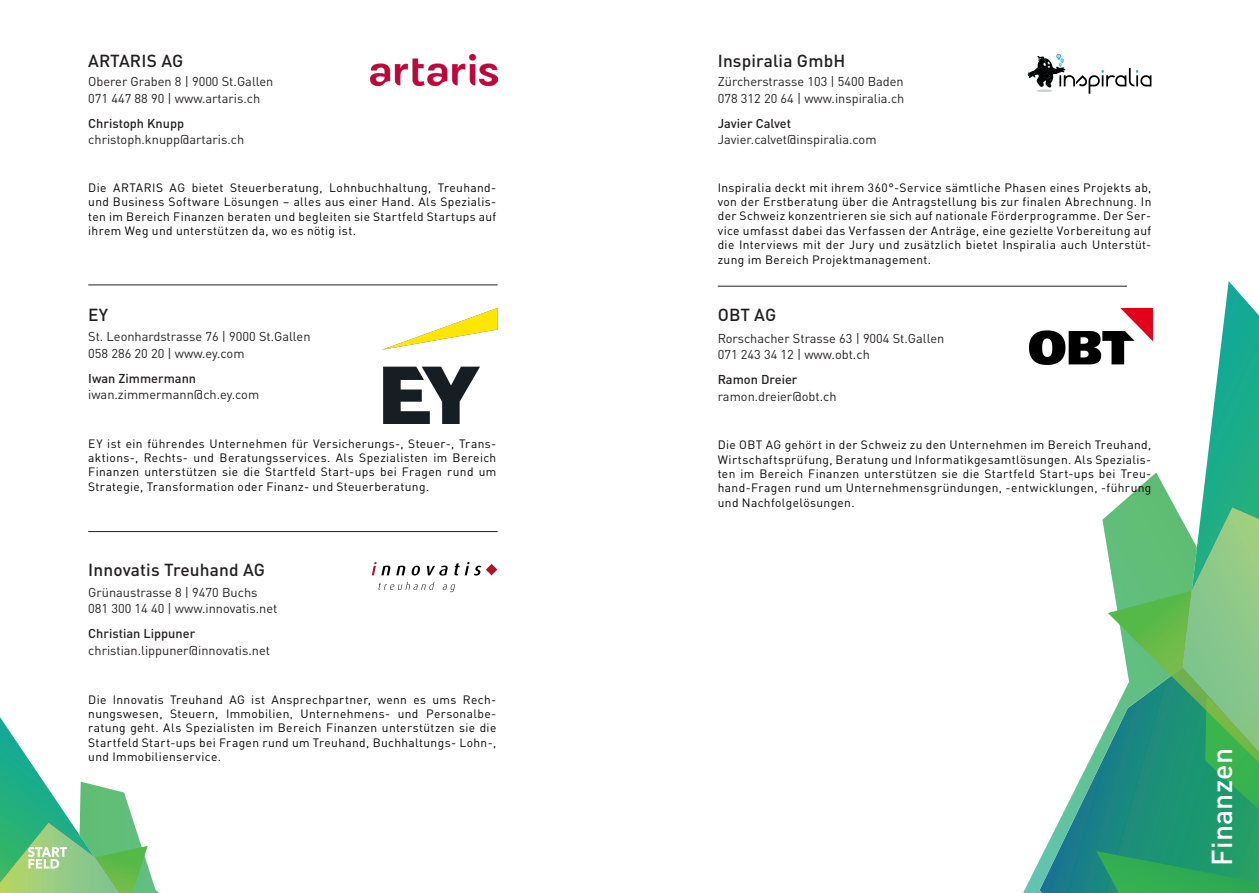
<style>
.page{position:relative;width:1259px;height:893px;background:#fff}
.page>*{position:absolute;margin:0;border:0;box-sizing:border-box;transform-origin:0 0}
.Untertitel_Vorderseite{font:500 28.5px "DIN Pro";letter-spacing:.01em;color:#fff}
.t1{font:500 17.25px "DIN Pro";letter-spacing:.01em;color:#231f20}
.Lauftext{font:12.75px/16.5px "DIN Pro";color:#231f20}
.Haupttitel_Vorderseite{font:12px/14.4px "DIN Pro";letter-spacing:.03em;color:#030303;text-align:justify}
.Haupttitel_Vorderseite-2{font:12px/14.4px "DIN Pro";letter-spacing:.03em;color:#000;text-align:justify}
.s1{font-weight:500}
.s2{color:#fff}
</style>
<div class="page">
<svg style="left:1197px;top:809px;width:62px;height:42px;background:#209b6a"></svg>
<svg style="left:1023px;top:516px;width:174px;height:377px"></svg>
<svg style="left:1107px;top:281px;width:152px;height:528px"></svg>
<svg style="left:1058px;top:851px;width:201px;height:42px;background:#269b66"></svg>
<img style="left:383px;top:309px;width:114px;height:114px">
<hr style="left:88px;top:285px;width:409px;height:1px;background:#231f20">
<img style="left:370px;top:54px;width:127px;height:32px">
<svg style="left:372px;top:562px;width:18px;height:13px"></svg>
<svg style="left:396px;top:566px;width:9px;height:9px"></svg>
<svg style="left:412px;top:566px;width:8px;height:9px"></svg>
<svg style="left:427px;top:566px;width:21px;height:9px"></svg>
<svg style="left:378px;top:582px;width:56px;height:8px"></svg>
<svg style="left:443px;top:584px;width:12px;height:8px"></svg>
<svg style="left:454px;top:562px;width:43px;height:13px"></svg>
<hr style="left:88px;top:531px;width:409px;height:1px;background:#231f20">
<hr style="left:718px;top:286px;width:409px;height:1px;background:#231f20">
<img style="left:1029px;top:308px;width:123px;height:56px">
<img style="left:1027px;top:54px;width:125px;height:40px">
<svg style="left:0;top:717px;width:160px;height:176px"></svg>
<img style="left:26px;top:846px;width:44px;height:25px">
<p class="t1" style="left:88px;top:47px;width:97px">ARTARIS AG</p>
<p class="Lauftext" style="left:88px;top:73px;width:187px">Oberer Graben 8 | 9000 St.Gallen<br>071 447 88 90 | www.artaris.ch</p>
<p class="Lauftext" style="left:88px;top:114px;width:157px"><span class="s1">Christoph Knupp </span>christoph.knupp@artaris.ch</p>
<p class="Haupttitel_Vorderseite-2" style="left:88px;top:179px;width:410px">Die ARTARIS AG bietet Steuerberatung, Lohnbuchhaltung, Treuhand&shy;und Business Software Lösungen – alles aus einer Hand. Als Spezialis&shy;ten im Bereich Finanzen beraten und begleiten sie Startfeld Startups auf ihrem Weg und unterstützen da, wo es nötig ist.</p>
<p class="t1" style="left:88px;top:302px;width:21px">EY</p>
<p class="Lauftext" style="left:88px;top:327px;width:224px">St. Leonhardstrasse 76 | 9000 St.Gallen<br>058 286 20 20 | www.ey.com</p>
<p class="Lauftext" style="left:88px;top:369px;width:172px"><span class="s1">Iwan Zimmermann </span>iwan.zimmermann@ch.ey.com</p>
<p class="Haupttitel_Vorderseite" style="left:88px;top:435px;width:410px">EY ist ein führendes Unternehmen für Versicherungs-, Steuer-, Trans&shy;aktions-, Rechts- und Beratungsservices. Als Spezialisten im Bereich Finanzen unterstützen sie die Startfeld Start-ups bei Fragen rund um Strategie, Transformation oder Finanz- und Steuerberatung.</p>
<p class="t1" style="left:88px;top:556px;width:178px">Innovatis Treuhand AG</p>
<p class="Lauftext" style="left:88px;top:583px;width:191px">Grünaustrasse 8 | 9470 Buchs<br>081 300 14 40 | www.innovatis.net</p>
<p class="Lauftext" style="left:88px;top:625px;width:307px"><span class="s1">Christian Lippuner </span>christian.lippuner@innovatis.net<span class="s2">Stichwort 2, Stichwort</span></p>
<p class="Haupttitel_Vorderseite" style="left:88px;top:691px;width:410px">Die Innovatis Treuhand AG ist Ansprechpartner, wenn es ums Rech&shy;nungswesen, Steuern, Immobilien, Unternehmens- und Personalbe&shy;ratung geht. Als Spezialisten im Bereich Finanzen unterstützen sie die Startfeld Start-ups bei Fragen rund um Treuhand, Buchhaltungs- Lohn-, und Immobilienservice.</p>
<p class="t1" style="left:718px;top:47px;width:129px">Inspiralia GmbH</p>
<p class="Lauftext" style="left:718px;top:73px;width:188px">Zürcherstrasse 103 | 5400 Baden<br>078 312 20 64 | www.inspiralia.ch</p>
<p class="Lauftext" style="left:718px;top:114px;width:160px"><span class="s1">Javier Calvet<br></span>Javier.calvet@inspiralia.com</p>
<p class="Haupttitel_Vorderseite-2" style="left:718px;top:179px;width:435px">Inspiralia deckt mit ihrem 360°-Service sämtliche Phasen eines Projekts ab, von der Erstberatung über die Antragstellung bis zur finalen Abrechnung. In der Schweiz konzentrieren sie sich auf nationale Förderprogramme. Der Ser&shy;vice umfasst dabei das Verfassen der Anträge, eine gezielte Vorbereitung auf die Interviews mit der Jury und zusätzlich bietet Inspiralia auch Unterstüt&shy;zung im Bereich Projektmanagement.</p>
<p class="t1" style="left:718px;top:302px;width:60px">OBT AG</p>
<p class="Lauftext" style="left:718px;top:329px;width:228px">Rorschacher Strasse 63 | 9004 St.Gallen<br>071 243 34 12 | www.obt.ch</p>
<p class="Lauftext" style="left:718px;top:371px;width:120px"><span class="s1">Ramon Dreier </span>ramon.dreier@obt.ch</p>
<p class="Haupttitel_Vorderseite" style="left:718px;top:437px;width:435px">Die OBT AG gehört in der Schweiz zu den Unternehmen im Bereich Treuhand, Wirtschaftsprüfung, Beratung und Informatikgesamtlösungen. Als Spezialis&shy;ten im Bereich Finanzen unterstützen sie die Startfeld Start-ups bei Treu&shy;hand-Fragen rund um Unternehmensgründungen, -entwicklungen, -führung und Nachfolgelösungen.</p>
<p class="Untertitel_Vorderseite" style="left:1199px;top:866px;width:120px;rotate:-90deg">Finanzen</p>
</div>
